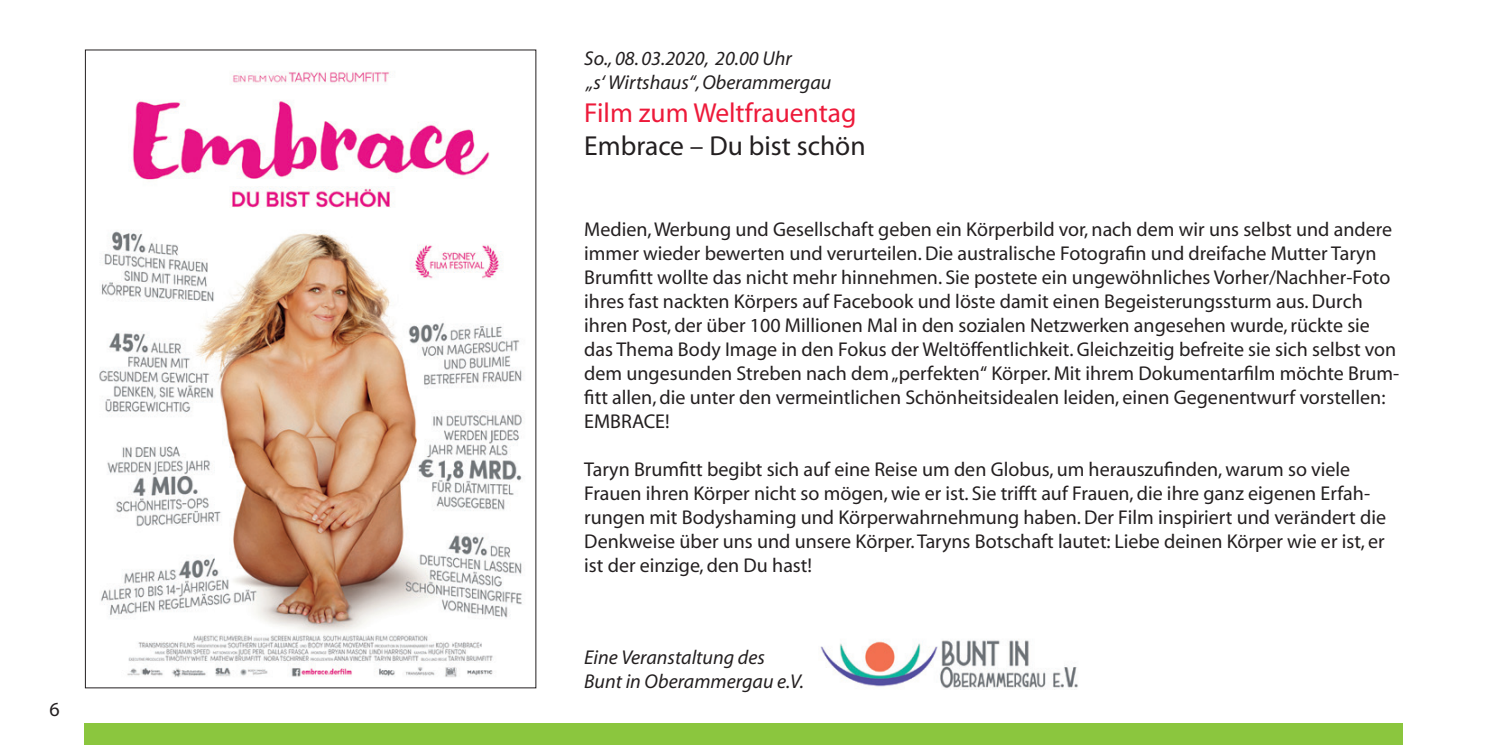
<style>
.page{position:relative;width:1489px;height:745px;background:#fff}
.page>*{position:absolute;margin:0;border:0;box-sizing:border-box;transform-origin:0 0}
.t1{font:27.5px "Myriad MM 400 600";color:#ed1a3a}
.t2{font:27.5px "Myriad MM 400 600";color:#231f20}
.t3{font:20px/24px "Myriad MM 400 600";color:#231f20}
.t4{font:20px/24px "Myriad MM It 400 600";color:#231f20}
</style>
<div class="page">
<div style="left:84px;top:723px;width:1318px;height:21px;background:#8bc63e"></div>
<img style="left:99px;top:71px;width:423px;height:607px">
<img style="left:820px;top:640px;width:258px;height:50px">
<p class="t3" style="left:50px;top:697px;width:12px">6</p>
<p class="t4" style="left:584px;top:47px;width:249px">So., 08. 03.2020, 20.00 Uhr<br>„s‘ Wirtshaus“, Oberammergau</p>
<h1 class="t1" style="left:584px;top:99px;width:274px">Film zum Weltfrauentag</h1>
<h1 class="t2" style="left:584px;top:132px;width:283px">Embrace – Du bist schön</h1>
<p class="t3" style="left:584px;top:218px;width:816px">Medien, Werbung und Gesellschaft geben ein Körperbild vor, nach dem wir uns selbst und andere immer wieder bewerten und verurteilen. Die australische Fotografin und dreifache Mutter Taryn Brumfitt wollte das nicht mehr hinnehmen. Sie postete ein ungewöhnliches Vorher/Nachher-Foto ihres fast nackten Körpers auf Facebook und löste damit einen Begeisterungssturm aus. Durch ihren Post, der über 100 Millionen Mal in den sozialen Netzwerken angesehen wurde, rückte sie das Thema Body Image in den Fokus der Weltöffentlichkeit. Gleichzeitig befreite sie sich selbst von dem ungesunden Streben nach dem „perfekten“ Körper. Mit ihrem Dokumentarfilm möchte Brum&shy;fitt allen, die unter den vermeintlichen Schönheitsidealen leiden, einen Gegenentwurf vorstellen:<br>EMBRACE!</p>
<p class="t3" style="left:584px;top:458px;width:803px">Taryn Brumfitt begibt sich auf eine Reise um den Globus, um herauszufinden, warum so viele Frauen ihren Körper nicht so mögen, wie er ist. Sie trifft auf Frauen, die ihre ganz eigenen Erfah&shy;rungen mit Bodyshaming und Körperwahrnehmung haben. Der Film inspiriert und verändert die Denkweise über uns und unsere Körper. Taryns Botschaft lautet: Liebe deinen Körper wie er ist, er ist der einzige, den Du hast!</p>
<p class="t4" style="left:584px;top:645px;width:221px">Eine Veranstaltung des<br>Bunt in Oberammergau e.V.</p>
</div>
